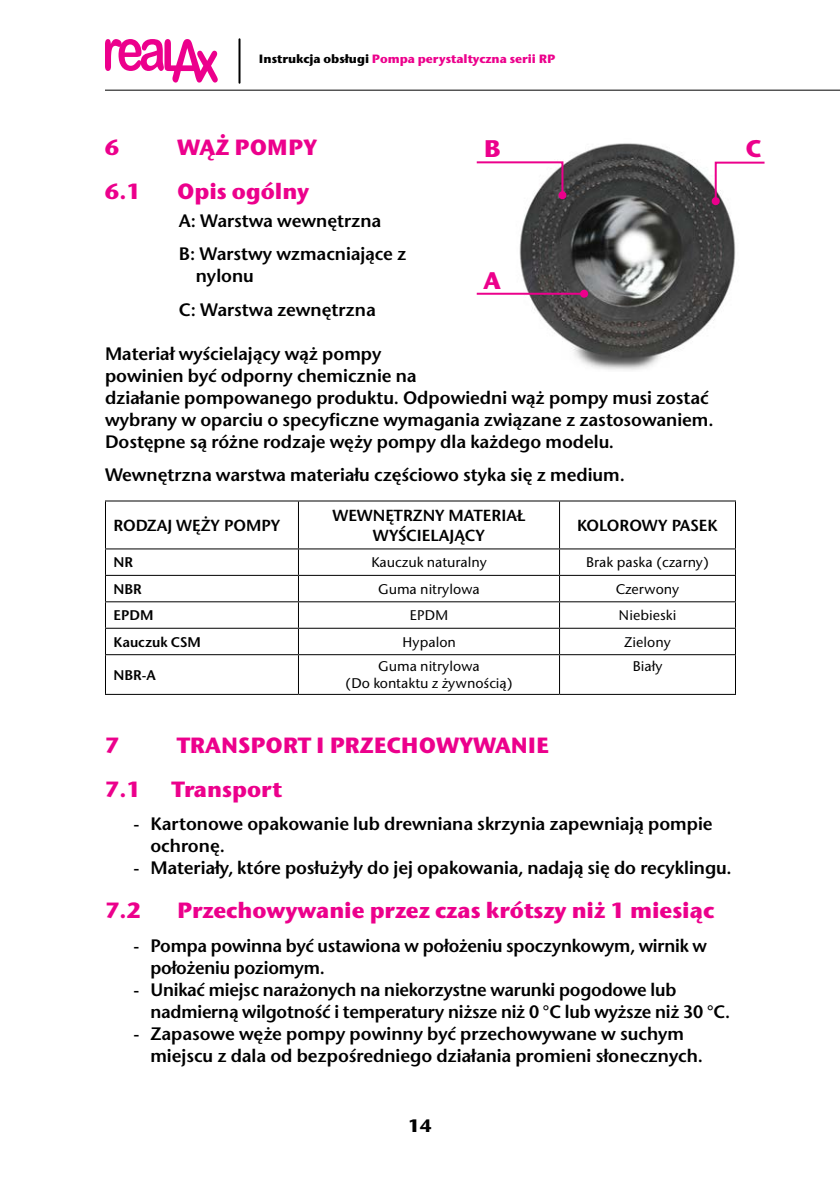
<style>
.page{position:relative;width:840px;height:1191px;background:#fff}
.page>*{position:absolute;margin:0;border:0;box-sizing:border-box;transform-origin:0 0}
.t1{font:700 24px "Stone Sans ITC";color:#ec008c}
.t2{font:700 22px "Stone Sans ITC";color:#ec008c}
.t3{font:600 18px/22px "Stone Sans ITC";color:#000}
.t4{font:700 18px "Stone Sans ITC";color:#000}
.t5{font:600 16px/20px "Stone Sans ITC";color:#000;text-align:center}
.t6{font:500 14px/16.8px "Stone Sans ITC";color:#000;text-align:center}
.t7{font:600 14px "Stone Sans ITC";color:#000}
.t8{font:700 12px "Stone Sans ITC";color:#ec008c}
.s1{color:#000}
</style>
<div class="page">
<hr style="left:105px;top:90px;width:734px;height:1px;background:#000">
<svg style="left:105px;top:39px;width:113px;height:44px"></svg>
<hr style="left:238px;top:39px;width:2px;height:44px;background:#000">
<hr style="left:105px;top:500px;width:193px;height:1px;background:#000">
<hr style="left:105px;top:501px;width:1px;height:47px;background:#000">
<hr style="left:298px;top:500px;width:261px;height:1px;background:#000">
<hr style="left:298px;top:501px;width:1px;height:47px;background:#000">
<hr style="left:559px;top:500px;width:176px;height:1px;background:#000">
<hr style="left:558px;top:501px;width:1px;height:47px;background:#000">
<hr style="left:734px;top:501px;width:1px;height:47px;background:#000">
<hr style="left:105px;top:548px;width:193px;height:1px;background:#000">
<hr style="left:298px;top:548px;width:261px;height:1px;background:#000">
<hr style="left:559px;top:548px;width:176px;height:1px;background:#000">
<hr style="left:105px;top:575px;width:193px;height:1px;background:#000">
<hr style="left:298px;top:575px;width:261px;height:1px;background:#000">
<hr style="left:559px;top:575px;width:176px;height:1px;background:#000">
<hr style="left:105px;top:601px;width:193px;height:1px;background:#000">
<hr style="left:298px;top:601px;width:261px;height:1px;background:#000">
<hr style="left:559px;top:601px;width:176px;height:1px;background:#000">
<hr style="left:105px;top:628px;width:193px;height:1px;background:#000">
<svg style="left:105px;top:549px;width:1px;height:105px"></svg>
<hr style="left:298px;top:628px;width:261px;height:1px;background:#000">
<svg style="left:298px;top:549px;width:1px;height:105px"></svg>
<hr style="left:559px;top:628px;width:176px;height:1px;background:#000">
<hr style="left:105px;top:654px;width:193px;height:1px;background:#000">
<hr style="left:105px;top:655px;width:1px;height:39px;background:#000">
<hr style="left:298px;top:654px;width:261px;height:1px;background:#000">
<hr style="left:298px;top:655px;width:1px;height:39px;background:#000">
<hr style="left:559px;top:654px;width:176px;height:1px;background:#000">
<hr style="left:558px;top:655px;width:1px;height:39px;background:#000">
<hr style="left:734px;top:655px;width:1px;height:39px;background:#000">
<hr style="left:105px;top:694px;width:193px;height:1px;background:#000">
<hr style="left:298px;top:694px;width:261px;height:1px;background:#000">
<hr style="left:559px;top:694px;width:176px;height:1px;background:#000">
<img style="left:510px;top:143px;width:226px;height:227px">
<svg style="left:476px;top:160px;width:88px;height:37px"></svg>
<div style="left:558px;top:191px;width:8px;height:8px;background:#ec008c;border-radius:50%"></div>
<svg style="left:713px;top:161px;width:52px;height:42px"></svg>
<div style="left:711px;top:197px;width:8px;height:8px;background:#ec008c;border-radius:50%"></div>
<hr style="left:476px;top:293px;width:107px;height:2px;background:#ec008c">
<div style="left:579px;top:290px;width:8px;height:8px;background:#ec008c;border-radius:50%"></div>
<p class="t8" style="left:259px;top:51px;width:298px"><span class="s1">Instrukcja obsługi</span> Pompa perystaltyczna serii RP</p>
<p class="t2" style="left:105px;top:133px;width:16px">6</p>
<p class="t2" style="left:177px;top:133px;width:141px">WĄŻ POMPY</p>
<p class="t2" style="left:105px;top:177px;width:37px">6.1</p>
<p class="t2" style="left:177px;top:177px;width:133px">Opis ogólny</p>
<p class="t3" style="left:179px;top:204px;width:229px;line-height:33.4px">A: Warstwa wewnętrzna<br>B: Warstwy wzmacniające z</p>
<p class="t3" style="left:179px;top:259px;width:198px;line-height:33.4px;text-indent:17px">nylonu<br>C: Warstwa zewnętrzna</p>
<p class="t3" style="left:105px;top:342px;width:609px">Materiał wyścielający wąż pompy<br>powinien być odporny chemicznie na<br>działanie pompowanego produktu. Odpowiedni wąż pompy musi zostać wybrany w oparciu o specyficzne wymagania związane z zastosowaniem.<br>Dostępne są różne rodzaje węży pompy dla każdego modelu.</p>
<p class="t3" style="left:105px;top:464px;width:521px">Wewnętrzna warstwa materiału częściowo styka się z medium.</p>
<p class="t5" style="left:113px;top:515px;width:168px">RODZAJ WĘŻY POMPY</p>
<p class="t5" style="left:332px;top:505px;width:194px">WEWNĘTRZNY MATERIAŁ<br>WYŚCIELAJĄCY</p>
<p class="t5" style="left:577px;top:515px;width:142px">KOLOROWY PASEK</p>
<p class="t7" style="left:113px;top:553px;width:21px">NR</p>
<p class="t6" style="left:371px;top:554px;width:117px">Kauczuk naturalny</p>
<p class="t6" style="left:585px;top:554px;width:125px">Brak paska (czarny)</p>
<p class="t7" style="left:113px;top:580px;width:30px">NBR</p>
<p class="t6" style="left:378px;top:580px;width:103px">Guma nitrylowa</p>
<p class="t6" style="left:615px;top:580px;width:65px">Czerwony</p>
<p class="t7" style="left:113px;top:606px;width:41px">EPDM</p>
<p class="t6" style="left:409px;top:607px;width:41px">EPDM</p>
<p class="t6" style="left:618px;top:607px;width:59px">Niebieski</p>
<p class="t7" style="left:113px;top:632px;width:89px">Kauczuk CSM</p>
<p class="t6" style="left:402px;top:633px;width:55px">Hypalon</p>
<p class="t6" style="left:624px;top:633px;width:48px">Zielony</p>
<p class="t7" style="left:113px;top:665px;width:44px">NBR-A</p>
<p class="t6" style="left:345px;top:657px;width:169px">Guma nitrylowa<br>(Do kontaktu z żywnością)</p>
<p class="t6" style="left:632px;top:657px;width:32px">Biały</p>
<h1 class="t1" style="left:483px;top:133px;width:18px">B</h1>
<h1 class="t1" style="left:745px;top:133px;width:17px">C</h1>
<h1 class="t1" style="left:483px;top:265px;width:19px">A</h1>
<p class="t2" style="left:105px;top:730px;width:16px">7</p>
<p class="t2" style="left:177px;top:730px;width:373px">TRANSPORT I PRZECHOWYWANIE</p>
<p class="t2" style="left:105px;top:774px;width:37px">7.1</p>
<p class="t2" style="left:172px;top:774px;width:112px">Transport</p>
<p class="t3" style="left:150px;top:813px;width:563px;text-indent:-17px">- Kartonowe opakowanie lub drewniana skrzynia zapewniają pompie ochronę.</p>
<p class="t3" style="left:133px;top:857px;width:599px">- Materiały, które posłużyły do jej opakowania, nadają się do recyklingu.</p>
<p class="t2" style="left:105px;top:896px;width:37px">7.2</p>
<p class="t2" style="left:177px;top:896px;width:538px">Przechowywanie przez czas krótszy niż 1 miesiąc</p>
<p class="t3" style="left:150px;top:934px;width:558px;text-indent:-17px">- Pompa powinna być ustawiona w położeniu spoczynkowym, wirnik w położeniu poziomym.</p>
<p class="t3" style="left:150px;top:978px;width:581px;text-indent:-17px">- Unikać miejsc narażonych na niekorzystne warunki pogodowe lub nadmierną wilgotność i temperatury niższe niż 0 °C lub wyższe niż 30 °C.</p>
<p class="t3" style="left:150px;top:1022px;width:553px;text-indent:-17px">- Zapasowe węże pompy powinny być przechowywane w suchym miejscu z dala od bezpośredniego działania promieni słonecznych.</p>
<p class="t4" style="left:408px;top:1113px;width:25px">14</p>
</div>
